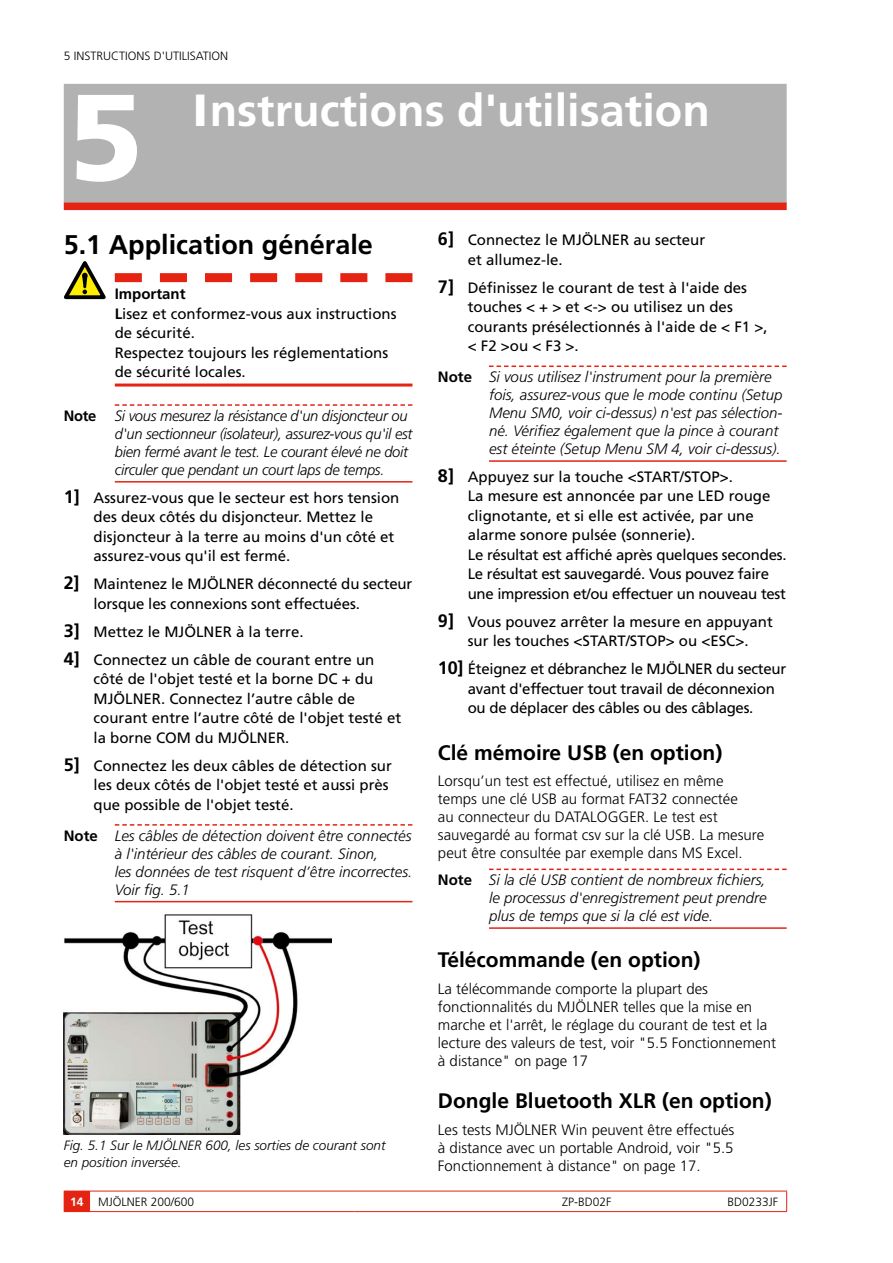
<style>
.page{position:relative;width:893px;height:1263px;background:#fff}
.page>*{position:absolute;margin:0;border:0;box-sizing:border-box;transform-origin:0 0}
.t1{font:900 122.4px "Frutiger LT Std";color:#fff}
.t2{font:700 45px "Frutiger LT Std";color:#fff}
.t3{font:700 27px "Frutiger LT Std";color:#000}
.t4{font:700 21px "Frutiger LT Std";color:#000}
.t5{font:15px/19.5px "Frutiger LT Std";color:#000}
.t6{font:300 15px/18px "Frutiger LT Std";color:#000}
.t7{font:italic 300 15px/18px "Frutiger LT Std";color:#000}
.t8{font:italic 300 15px/18px "Frutiger LT Std";letter-spacing:-.02em;color:#000}
.t9{font:15px/19.5px "Frutiger LT Std";letter-spacing:-.02em;color:#000}
.t10{font:italic 300 13.5px/16.2px "Frutiger LT Std";color:#000}
.t11{font:300 12px "Frutiger LT Std";color:#000}
.s1{font-weight:900}
.s2{font-weight:700}
.s3{font-weight:700;font-style:normal}
.s4{font-weight:700;font-size:18px}
.s5{font-weight:700;color:#fff}
</style>
<div class="page">
<svg style="left:64px;top:1191px;width:26px;height:21px"></svg>
<hr style="left:90px;top:1191px;width:265px;height:1px;background:#e42313">
<hr style="left:90px;top:1211px;width:265px;height:1px;background:#e42313">
<hr style="left:355px;top:1191px;width:265px;height:1px;background:#e42313">
<hr style="left:355px;top:1211px;width:265px;height:1px;background:#e42313">
<hr style="left:620px;top:1191px;width:167px;height:1px;background:#e42313">
<svg style="left:786px;top:1191px;width:1px;height:20px"></svg>
<hr style="left:620px;top:1211px;width:167px;height:1px;background:#e42313">
<div style="left:64px;top:84px;width:723px;height:120px;background:#b3b2b2"></div>
<div style="left:64px;top:203px;width:723px;height:7px;background:#e42313"></div>
<svg style="left:115px;top:273px;width:297px;height:9px"></svg>
<hr style="left:115px;top:383px;width:297px;height:3px;background:#e42313">
<svg style="left:115px;top:404px;width:297px;height:2px"></svg>
<hr style="left:115px;top:481px;width:297px;height:2px;background:#e42313">
<svg style="left:115px;top:824px;width:297px;height:2px"></svg>
<hr style="left:115px;top:901px;width:297px;height:1px;background:#e42313">
<svg style="left:64px;top:261px;width:42px;height:38px"></svg>
<img style="left:64px;top:914px;width:268px;height:220px">
<svg style="left:489px;top:365px;width:298px;height:2px"></svg>
<hr style="left:489px;top:460px;width:298px;height:2px;background:#e42313">
<svg style="left:489px;top:868px;width:298px;height:2px"></svg>
<hr style="left:489px;top:927px;width:298px;height:2px;background:#e42313">
<p class="t11" style="left:64px;top:49px;width:20px">5 Instructi</p>
<p class="t11" style="left:128px;top:49px;width:44px">ons d'utilisati</p>
<p class="t11" style="left:212px;top:49px;width:16px">on</p>
<h1 class="t1" style="left:68px;top:64px;width:76px">5</h1>
<h2 class="t2" style="left:193px;top:84px;width:519px"><span class="s1">I</span>nstructions d'utilisation</h2>
<h3 class="t3" style="left:64px;top:229px;width:311px">5.1 Application générale</h3>
<p class="t5" style="left:115px;top:284px;width:283px"><span class="s2">Important<br>L</span>isez et conformez-vous aux instructions de sécurité.<br>Respectez toujours les réglementations de sécurité locales.</p>
<p class="t8" style="left:115px;top:407px;width:299px;text-indent:-51px"><span class="s3">Note</span> Si vous mesurez la résistance d'un disjoncteur ou d'un sectionneur (isolateur), assurez-vous qu'il est bien fermé avant le test. Le courant élevé ne doit circuler que pendant un court laps de temps.</p>
<p class="t5" style="left:94px;top:488px;width:307px;text-indent:-30px"><span class="s4">1]</span> Assurez-vous que le secteur est hors tension des deux côtés du disjoncteur. Mettez le disjoncteur à la terre au moins d'un côté et assurez-vous qu'il est fermé.</p>
<p class="t5" style="left:94px;top:574px;width:320px;text-indent:-30px"><span class="s4">2]</span> Maintenez le MJÖLNER déconnecté du secteur lorsque les connexions sont effectuées.</p>
<p class="t5" style="left:64px;top:617px;width:312px;line-height:28px"><span class="s4">3]</span> Mettez le MJÖLNER à la terre.<br><span class="s4">4]</span> Connectez un câble de courant entre un</p>
<p class="t5" style="left:94px;top:669px;width:309px">côté de l'objet testé et la borne DC + du MJÖLNER. Connectez l’autre câble de courant entre l’autre côté de l'objet testé et la borne COM du MJÖLNER.</p>
<p class="t5" style="left:94px;top:756px;width:300px;text-indent:-30px"><span class="s4">5]</span> Connectez les deux câbles de détection sur les deux côtés de l'objet testé et aussi près que possible de l'objet testé.</p>
<p class="t7" style="left:115px;top:826px;width:299px;text-indent:-51px"><span class="s3">Note</span> Les câbles de détection doivent être connectés à l'intérieur des câbles de courant. Sinon,<br>les données de test risquent d’être incorrectes.<br>Voir fig. 5.1</p>
<p class="t10" style="left:64px;top:1138px;width:323px">Fig. 5.1 Sur le MJÖLNER 600, les sorties de courant sont en position inversée.</p>
<p class="t5" style="left:468px;top:230px;width:239px;text-indent:-30px"><span class="s4">6]</span> Connectez le MJÖLNER au secteur et allumez-le.</p>
<p class="t5" style="left:468px;top:278px;width:301px;text-indent:-30px"><span class="s4">7]</span> Définissez le courant de test à l'aide des touches &lt; + &gt; et &lt;-&gt; ou utilisez un des courants présélectionnés à l'aide de &lt; F1 &gt;, &lt; F2 &gt;ou &lt; F3 &gt;.</p>
<p class="t7" style="left:489px;top:368px;width:295px;text-indent:-51px"><span class="s3">Note</span> Si vous utilisez l'instrument pour la première fois, assurez-vous que le mode continu (Setup Menu SM0, voir ci-dessus) n'est pas sélection&shy;né. Vérifiez également que la pince à courant est éteinte (Setup Menu SM 4, voir ci-dessus).</p>
<p class="t5" style="left:468px;top:467px;width:320px;text-indent:-30px"><span class="s4">8]</span> Appuyez sur la touche &lt;START/STOP&gt;.<br>La mesure est annoncée par une LED rouge clignotante, et si elle est activée, par une alarme sonore pulsée (sonnerie).<br>Le résultat est affiché après quelques secondes.<br>Le résultat est sauvegardé. Vous pouvez faire une impression et/ou effectuer un nouveau test</p>
<p class="t5" style="left:438px;top:612px;width:336px;text-align:center"><span class="s4">9]</span> Vous pouvez arrêter la mesure en appuyant sur les touches &lt;START/STOP&gt; ou &lt;ESC&gt;.</p>
<p class="t9" style="left:468px;top:659px;width:320px;text-indent:-30px"><span class="s4">10]</span> Éteignez et débranchez le MJÖLNER du secteur avant d'effectuer tout travail de déconnexion ou de déplacer des câbles ou des câblages.</p>
<h3 class="t4" style="left:438px;top:740px;width:286px">Clé mémoire USB (en option)</h3>
<p class="t6" style="left:438px;top:772px;width:328px">Lorsqu’un test est effectué, utilisez en même temps une clé USB au format FAT32 connectée<br>au connecteur du DATALOGGER. Le test est sauvegardé au format csv sur la clé USB. La mesure peut être consultée par exemple dans MS Excel.</p>
<p class="t7" style="left:489px;top:871px;width:279px;text-align:justify;text-indent:-51px"><span class="s3">Note</span> Si la clé USB contient de nombreux fichiers, le processus d'enregistrement peut prendre plus de temps que si la clé est vide.</p>
<h3 class="t4" style="left:438px;top:948px;width:264px">Télécommande (en option)</h3>
<p class="t6" style="left:438px;top:980px;width:340px">La télécommande comporte la plupart des fonctionnalités du MJÖLNER telles que la mise en marche et l'arrêt, le réglage du courant de test et la lecture des valeurs de test, voir "5.5 Fonctionnement à distance" on page 17</p>
<h3 class="t4" style="left:438px;top:1088px;width:335px">Dongle Bluetooth XLR (en option)</h3>
<p class="t6" style="left:438px;top:1121px;width:298px;text-align:justify">Les tests MJÖLNER Win peuvent être effectués à distance avec un portable Android, voir "5.5<br>Fonctionnement à distance" on page 17.</p>
<p class="t11" style="left:70px;top:1195px;width:125px"><span class="s5">14</span> MJÖLNER 200/600</p>
<p class="t11" style="left:562px;top:1195px;width:51px">ZP-BD02F</p>
<p class="t11" style="left:727px;top:1195px;width:52px">BD0233JF</p>
</div>
